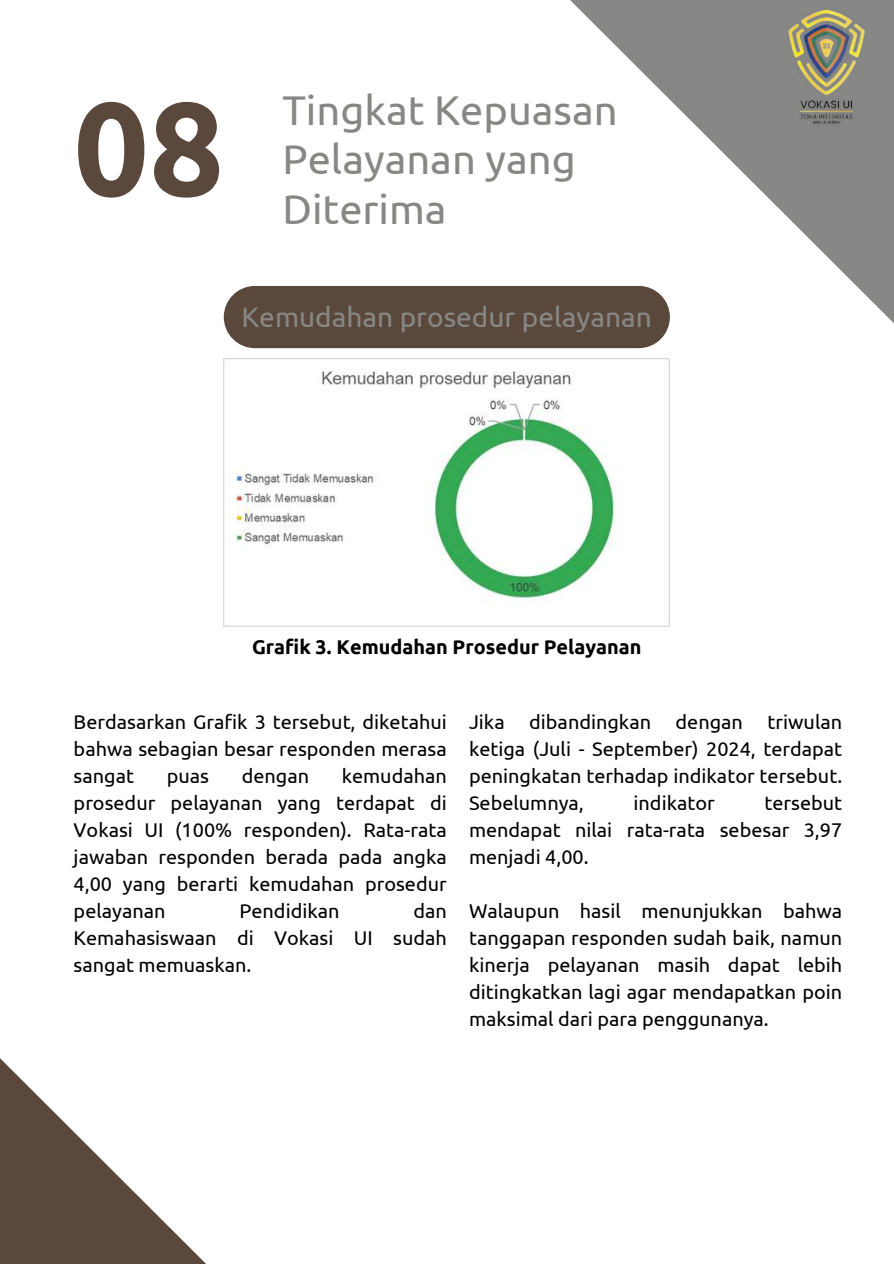
<style>
.page{position:relative;width:894px;height:1264px;background:#fff}
.page>*{position:absolute;margin:0;border:0;box-sizing:border-box;transform-origin:0 0}
.t1{font:700 132.3px "Ubuntu";color:#5a483d}
.t2{font:41.55px/49.5px "Ubuntu";color:#878885}
.t3{font:28.05px "Ubuntu";color:#878885}
.t4{font:19.8px/27px "Ubuntu";color:#000;text-align:justify}
.t5{font:700 19.8px "Ubuntu";color:#000}
</style>
<div class="page">
<svg style="left:570px;top:0;width:323px;height:348px"></svg>
<svg style="left:0;top:1058px;width:205px;height:205px;fill:#5a483d"></svg>
<img style="left:758px;top:0;width:135px;height:135px">
<div style="left:224px;top:286px;width:445px;height:62px;background:#5a483d;border-radius:31px"></div>
<img style="left:224px;top:358px;width:445px;height:268px">
<h1 class="t1" style="left:74px;top:72px;width:152px">08</h1>
<h2 class="t2" style="left:282px;top:85px;width:337px">Tingkat Kepuasan<br>Pelayanan yang</h2>
<h2 class="t2" style="left:282px;top:184px;width:166px">Diterima</h2>
<h3 class="t3" style="left:241px;top:300px;width:411px">Kemudahan prosedur pelayanan</h3>
<p class="t5" style="left:252px;top:635px;width:391px">Grafik 3. Kemudahan Prosedur Pelayanan</p>
<p class="t4" style="left:74px;top:708px;width:374px">Berdasarkan Grafik 3 tersebut, diketahui bahwa sebagian besar responden merasa sangat</p>
<p class="t4" style="left:74px;top:762px;width:374px;text-indent:268px">kemudahan prosedur pelayanan yang terdapat di Vokasi UI (100% responden). Rata-rata jawaban responden berada pada angka 4,00 yang berarti kemudahan prosedur pelayanan</p>
<p class="t4" style="left:167px;top:762px;width:44px">puas</p>
<p class="t4" style="left:241px;top:762px;width:69px">dengan</p>
<p class="t4" style="left:74px;top:897px;width:374px;text-indent:339px">dan Kemahasiswaan di Vokasi UI sudah sangat memuaskan.</p>
<p class="t4" style="left:239px;top:897px;width:102px">Pendidikan</p>
<p class="t4" style="left:469px;top:708px;width:374px">Jika dibandingkan dengan triwulan ketiga (Juli - September) 2024, terdapat peningkatan terhadap indikator tersebut.<br>Sebelumnya,</p>
<p class="t4" style="left:469px;top:789px;width:374px;text-indent:295px">tersebut mendapat nilai rata-rata sebesar 3,97 menjadi 4,00.</p>
<p class="t4" style="left:469px;top:897px;width:374px">Walaupun hasil menunjukkan bahwa tanggapan responden sudah baik, namun kinerja pelayanan masih dapat lebih ditingkatkan lagi agar mendapatkan poin maksimal dari para penggunanya.</p>
<p class="t4" style="left:633px;top:789px;width:83px">indikator</p>
</div>
